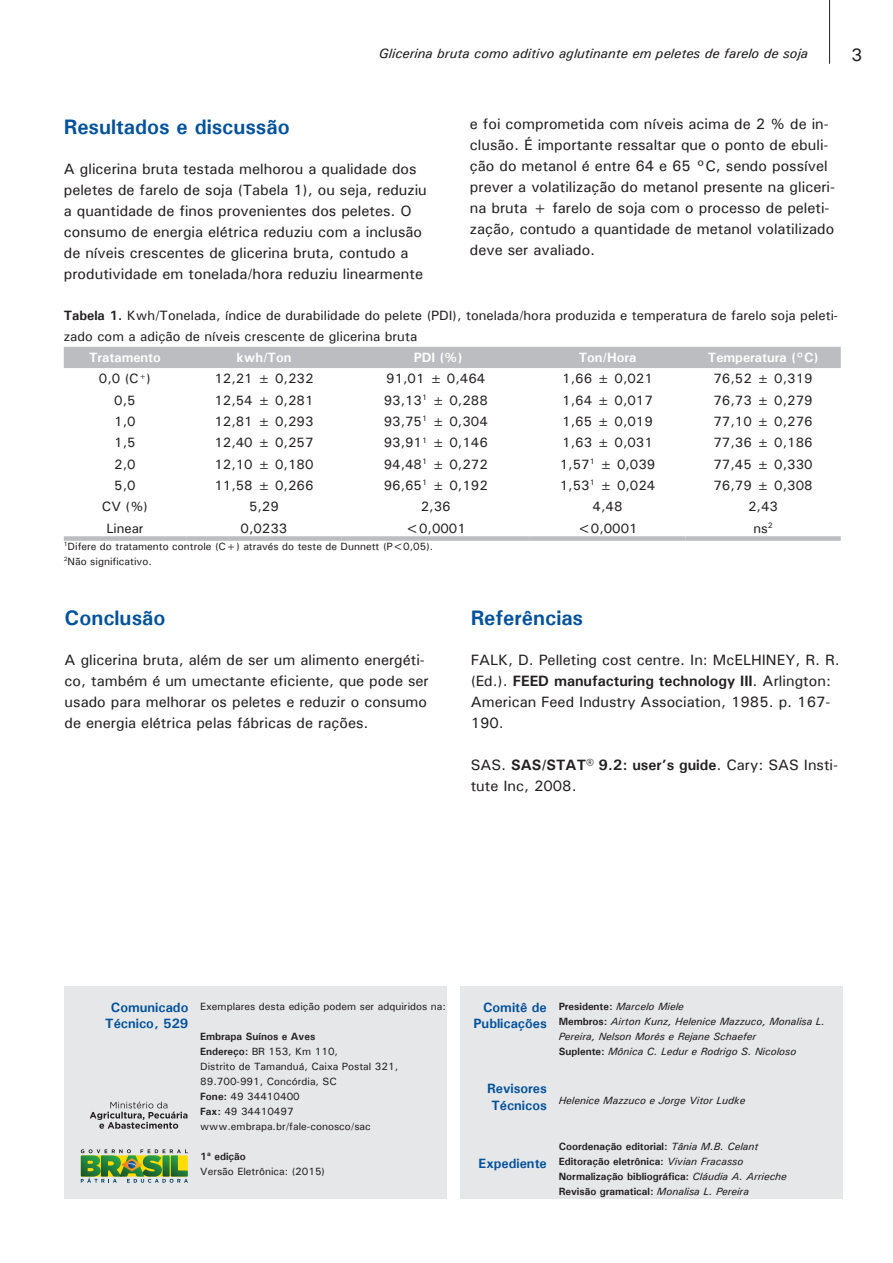
<style>
.page{position:relative;width:893px;height:1263px;background:#fff}
.page>*{position:absolute;margin:0;border:0;box-sizing:border-box;transform-origin:0 0}
.t1{font:700 21px "Univers";color:#01519b}
.t2{font:500 18px "Univers";color:#231f20}
.t3{font:500 15px/21px "Univers";color:#231f20}
.t4{font:500 13.5px/21px "Univers";color:#231f20}
.t5{font:700 13.5px/16.2px "Univers";color:#01519b;text-align:center}
.t6{font:italic 500 13.5px "Univers";color:#231f20}
.t7{font:700 13.5px "Univers";color:#fff}
.t8{font:500 10.5px "Univers";color:#231f20}
.t9{font:700 10.5px "Univers";color:#231f20}
.t10{font:italic 500 10.5px/15px "Univers";color:#231f20}
.s1{font-weight:700}
.s2{font-weight:700;font-style:normal}
.s3{font-weight:500;font-style:italic}
</style>
<div class="page">
<hr style="left:829px;top:0;width:1px;height:64px;background:#231f20">
<div style="left:64px;top:347px;width:777px;height:21px;background:#bcbdc0"></div>
<div style="left:64px;top:536px;width:122px;height:5px;background:#bcbdc0"></div>
<div style="left:186px;top:536px;width:156px;height:5px;background:#bcbdc0"></div>
<div style="left:342px;top:536px;width:188px;height:5px;background:#bcbdc0"></div>
<div style="left:530px;top:536px;width:155px;height:5px;background:#bcbdc0"></div>
<div style="left:685px;top:536px;width:156px;height:5px;background:#bcbdc0"></div>
<div style="left:65px;top:986px;width:382px;height:213px;background:#e6e7e9"></div>
<div style="left:460px;top:986px;width:383px;height:213px;background:#e6e7e9"></div>
<svg style="left:90px;top:1101px;width:98px;height:28px"></svg>
<svg style="left:81px;top:1149px;width:107px;height:34px"></svg>
<p class="t6" style="left:379px;top:45px;width:431px">Glicerina bruta como aditivo aglutinante em peletes de farelo de soja</p>
<p class="t2" style="left:851px;top:44px;width:13px">3</p>
<p class="t1" style="left:64px;top:113px;width:227px">Resultados e discussão</p>
<p class="t3" style="left:64px;top:158px;width:365px">A glicerina bruta testada melhorou a qualidade dos peletes de farelo de soja (Tabela 1), ou seja, reduziu a quantidade de finos provenientes dos peletes. O consumo de energia elétrica reduziu com a inclusão de níveis crescentes de glicerina bruta, contudo a produtividade em tonelada/hora reduziu linearmente</p>
<p class="t3" style="left:470px;top:113px;width:367px">e foi comprometida com níveis acima de 2 % de in&shy;clusão. É importante ressaltar que o ponto de ebuli&shy;ção do metanol é entre 64 e 65 °C, sendo possível prever a volatilização do metanol presente na gliceri&shy;na bruta + farelo de soja com o processo de peleti&shy;zação, contudo a quantidade de metanol volatilizado deve ser avaliado.</p>
<p class="t4" style="left:64px;top:304px;width:776px"><span class="s1">Tabela 1.</span> Kwh/Tonelada, índice de durabilidade do pelete (PDI), tonelada/hora produzida e temperatura de farelo soja peleti&shy;zado com a adição de níveis crescente de glicerina bruta</p>
<p class="t7" style="left:89px;top:349px;width:73px">Tratamento</p>
<p class="t7" style="left:236px;top:349px;width:57px">kwh/Ton</p>
<p class="t7" style="left:414px;top:349px;width:50px">PDI (%)</p>
<p class="t7" style="left:579px;top:349px;width:59px">Ton/Hora</p>
<p class="t7" style="left:708px;top:349px;width:112px">Temperatura (°C)</p>
<p class="t4" style="left:99px;top:368px;width:54px">0,0 (C<sup>+</sup>)</p>
<p class="t4" style="left:214px;top:368px;width:101px">12,21 ± 0,232</p>
<p class="t4" style="left:386px;top:368px;width:101px">91,01 ± 0,464</p>
<p class="t4" style="left:562px;top:368px;width:92px">1,66 ± 0,021</p>
<p class="t4" style="left:713px;top:368px;width:101px">76,52 ± 0,319</p>
<p class="t4" style="left:114px;top:389px;width:23px">0,5</p>
<p class="t4" style="left:214px;top:389px;width:101px">12,54 ± 0,281</p>
<p class="t4" style="left:384px;top:389px;width:106px">93,13<sup>1</sup> ± 0,288</p>
<p class="t4" style="left:562px;top:389px;width:92px">1,64 ± 0,017</p>
<p class="t4" style="left:713px;top:389px;width:101px">76,73 ± 0,279</p>
<p class="t4" style="left:114px;top:410px;width:23px">1,0</p>
<p class="t4" style="left:214px;top:410px;width:101px">12,81 ± 0,293</p>
<p class="t4" style="left:384px;top:410px;width:106px">93,75<sup>1</sup> ± 0,304</p>
<p class="t4" style="left:562px;top:410px;width:92px">1,65 ± 0,019</p>
<p class="t4" style="left:713px;top:410px;width:101px">77,10 ± 0,276</p>
<p class="t4" style="left:114px;top:432px;width:23px">1,5</p>
<p class="t4" style="left:214px;top:432px;width:101px">12,40 ± 0,257</p>
<p class="t4" style="left:384px;top:432px;width:106px">93,91<sup>1</sup> ± 0,146</p>
<p class="t4" style="left:562px;top:432px;width:92px">1,63 ± 0,031</p>
<p class="t4" style="left:713px;top:432px;width:101px">77,36 ± 0,186</p>
<p class="t4" style="left:114px;top:453px;width:23px">2,0</p>
<p class="t4" style="left:214px;top:453px;width:101px">12,10 ± 0,180</p>
<p class="t4" style="left:384px;top:453px;width:106px">94,48<sup>1</sup> ± 0,272</p>
<p class="t4" style="left:560px;top:453px;width:97px">1,57<sup>1</sup> ± 0,039</p>
<p class="t4" style="left:713px;top:453px;width:101px">77,45 ± 0,330</p>
<p class="t4" style="left:114px;top:474px;width:23px">5,0</p>
<p class="t4" style="left:214px;top:474px;width:101px">11,58 ± 0,266</p>
<p class="t4" style="left:384px;top:474px;width:106px">96,65<sup>1</sup> ± 0,192</p>
<p class="t4" style="left:560px;top:474px;width:97px">1,53<sup>1</sup> ± 0,024</p>
<p class="t4" style="left:713px;top:474px;width:101px">76,79 ± 0,308</p>
<p class="t4" style="left:102px;top:496px;width:48px">CV (%)</p>
<p class="t4" style="left:249px;top:496px;width:31px">5,29</p>
<p class="t4" style="left:421px;top:496px;width:31px">2,36</p>
<p class="t4" style="left:593px;top:496px;width:31px">4,48</p>
<p class="t4" style="left:748px;top:496px;width:31px">2,43</p>
<p class="t4" style="left:106px;top:517px;width:39px">Linear</p>
<p class="t4" style="left:241px;top:517px;width:48px">0,0233</p>
<p class="t4" style="left:406px;top:517px;width:62px">&lt;0,0001</p>
<p class="t4" style="left:577px;top:517px;width:62px">&lt;0,0001</p>
<p class="t4" style="left:753px;top:517px;width:21px">ns<sup>2</sup></p>
<p class="t8" style="left:64px;top:539px;width:371px"><sup>1</sup>Difere do tratamento controle (C+) através do teste de Dunnett (P&lt;0,05).</p>
<p class="t8" style="left:64px;top:554px;width:90px"><sup>2</sup>Não significativo.</p>
<p class="t1" style="left:65px;top:604px;width:102px">Conclusão</p>
<p class="t3" style="left:65px;top:649px;width:366px">A glicerina bruta, além de ser um alimento energéti&shy;co, também é um umectante eficiente, que pode ser usado para melhorar os peletes e reduzir o consumo de energia elétrica pelas fábricas de rações.</p>
<p class="t1" style="left:471px;top:604px;width:114px">Referências</p>
<p class="t3" style="left:471px;top:649px;width:371px">FALK, D. Pelleting cost centre. In: McELHINEY, R. R. (Ed.). <span class="s1">FEED manufacturing technology III</span>. Arlington:<br>American Feed Industry Association, 1985. p. 167- 190.</p>
<p class="t3" style="left:471px;top:754px;width:369px">SAS. <span class="s1">SAS/STAT® 9.2: user’s guide</span>. Cary: SAS Insti&shy;tute Inc, 2008.</p>
<p class="t5" style="left:105px;top:999px;width:85px">Comunicado<br>Técnico, 529</p>
<p class="t8" style="left:200px;top:999px;width:247px">Exemplares desta edição podem ser adquiridos na:</p>
<p class="t9" style="left:200px;top:1029px;width:117px">Embrapa Suínos e Aves</p>
<p class="t8" style="left:200px;top:1044px;width:139px"><span class="s1">Endereço:</span> BR 153, Km 110,</p>
<p class="t8" style="left:200px;top:1059px;width:199px">Distrito de Tamanduá, Caixa Postal 321,</p>
<p class="t8" style="left:200px;top:1074px;width:138px">89.700-991, Concórdia, SC</p>
<p class="t8" style="left:200px;top:1089px;width:101px"><span class="s1">Fone:</span> 49 34410400</p>
<p class="t8" style="left:200px;top:1104px;width:95px"><span class="s1">Fax:</span> 49 34410497</p>
<p class="t8" style="left:200px;top:1119px;width:172px">www.embrapa.br/fale-conosco/sac</p>
<p class="t9" style="left:200px;top:1149px;width:47px">1ª edição</p>
<p class="t8" style="left:200px;top:1164px;width:126px">Versão Eletrônica: (2015)</p>
<p class="t5" style="left:474px;top:999px;width:75px;text-align:right">Comitê de<br>Publicações</p>
<p class="t5" style="left:487px;top:1080px;width:61px">Revisores<br>Técnicos</p>
<p class="t5" style="left:479px;top:1154px;width:70px">Expediente</p>
<p class="t10" style="left:559px;top:998px;width:127px"><span class="s2">Presidente:</span> Marcelo Miele</p>
<p class="t10" style="left:559px;top:1013px;width:268px"><span class="s2">Membros:</span> Airton Kunz, Helenice Mazzuco, Monalisa L.<br>Pereira, Nelson Morés e Rejane Schaefer</p>
<p class="t10" style="left:559px;top:1043px;width:239px"><span class="s2">Suplente:</span> Mônica C. Ledur e Rodrigo S. Nicoloso</p>
<p class="t10" style="left:559px;top:1092px;width:188px">Helenice Mazzuco e Jorge Vitor Ludke</p>
<p class="t9" style="left:559px;top:1140px;width:201px">Coordenação editorial: <span class="s3">Tânia M.B. Celant</span></p>
<p class="t9" style="left:559px;top:1155px;width:186px">Editoração eletrônica: <span class="s3">Vivian Fracasso</span></p>
<p class="t9" style="left:559px;top:1170px;width:230px">Normalização bibliográfica: <span class="s3">Cláudia A. Arrieche</span></p>
<p class="t9" style="left:559px;top:1185px;width:192px">Revisão gramatical: <span class="s3">Monalisa L. Pereira</span></p>
</div>
